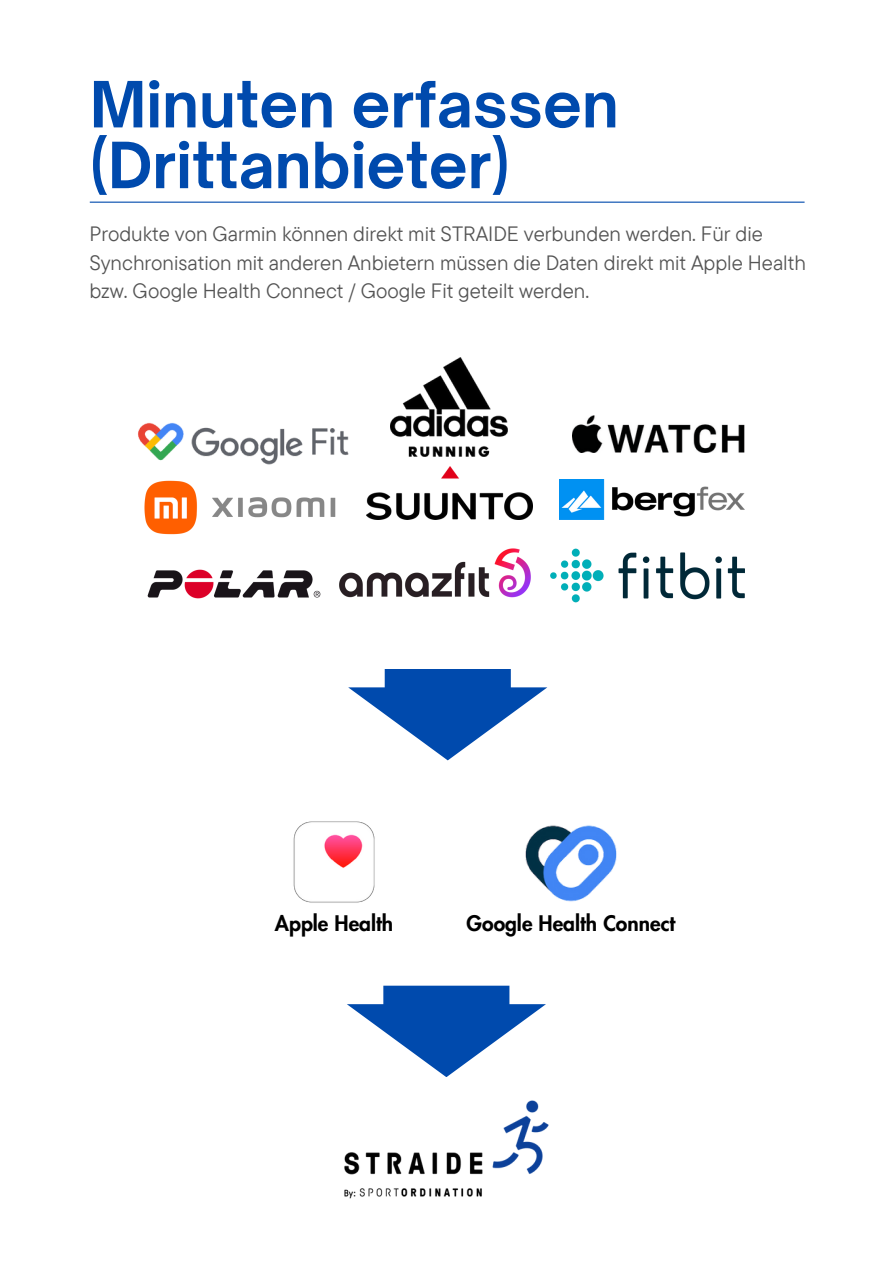
<style>
.page{position:relative;width:894px;height:1264px;background:#fff}
.page>*{position:absolute;margin:0;border:0;box-sizing:border-box;transform-origin:0 0}
.t1{font:700 60.9px/60.8px "Open Sauce One";color:#004aad}
.t2{font:800 21px "Futura LT Pro";color:#000}
.t3{font:20.7px/28.3px "TT Commons Pro";color:#545454}
</style>
<div class="page">
<hr style="left:90px;top:202px;width:714px;height:1px;background:#004aad">
<img style="left:147px;top:569px;width:174px;height:30px">
<img style="left:367px;top:466px;width:165px;height:53px">
<img style="left:550px;top:519px;width:194px;height:84px">
<img style="left:395px;top:357px;width:112px;height:99px">
<img style="left:559px;top:479px;width:184px;height:40px">
<img style="left:572px;top:415px;width:172px;height:37px">
<img style="left:339px;top:548px;width:192px;height:50px">
<img style="left:144px;top:480px;width:192px;height:55px">
<svg style="left:348px;top:669px;width:199px;height:91px"></svg>
<img style="left:344px;top:1100px;width:205px;height:99px">
<svg style="left:347px;top:985px;width:199px;height:92px"></svg>
<img style="left:293px;top:821px;width:82px;height:82px">
<img style="left:525px;top:825px;width:92px;height:77px">
<img style="left:138px;top:417px;width:257px;height:51px">
<p class="t1" style="left:90px;top:74px;width:530px">Minuten erfassen (Drittanbieter)</p>
<h2 class="t3" style="left:89px;top:219px;width:718px">Produkte von Garmin können direkt mit STRAIDE verbunden werden. Für die<br>Synchronisation mit anderen Anbietern müssen die Daten direkt mit Apple Health bzw. Google Health Connect / Google Fit geteilt werden.</h2>
<p class="t2" style="left:275px;top:913px;width:120px">Apple Health</p>
<h2 class="t2" style="left:466px;top:913px;width:210px">Google Health Connect</h2>
</div>
